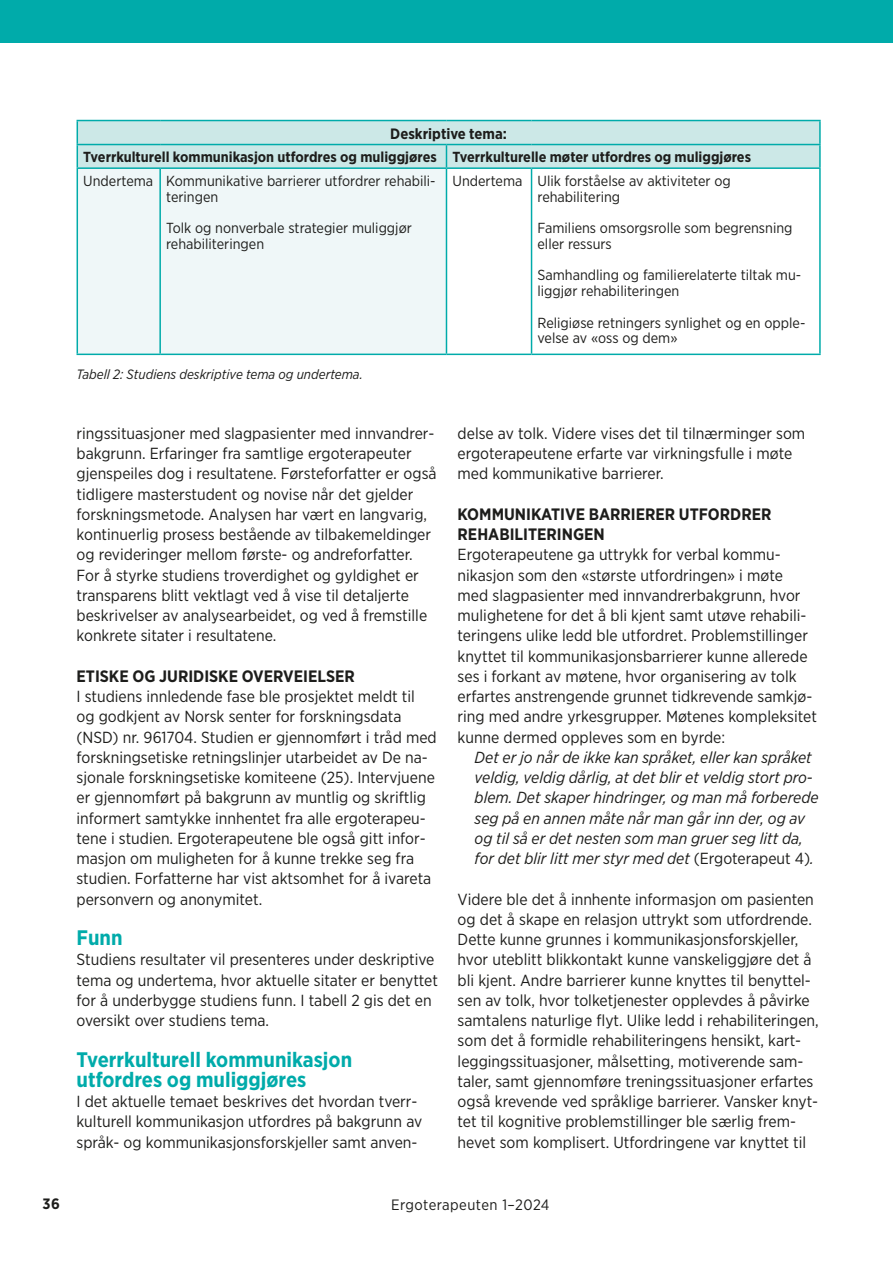
<style>
.page{position:relative;width:893px;height:1263px;background:#fff}
.page>*{position:absolute;margin:0;border:0;box-sizing:border-box;transform-origin:0 0}
._4_mellomtittel_1{font:700 21px/20.2px "Gotham Narrow";color:#00abaa}
._4_mellomtittel_2{font:700 16.5px/20.2px "Gotham Narrow";color:#1d1d1b}
._1_brød{font:16.05px/20.2px "Gotham Narrow";color:#1d1d1b}
._1_brød_innrykk{font:italic 16.05px/20.2px "Gotham Narrow";color:#1d1d1b}
.t1{font:15px "Gotham Narrow";letter-spacing:.03em;color:#1d1d1b}
._12_tabell_brod_bold{font:700 15px "Gotham Narrow";color:#1d1d1b}
._12_tabell{font:14.55px/15.8px "Gotham Narrow";color:#1d1d1b}
._12_tabell_brod_bold-2{font:700 14.55px "Gotham Narrow";color:#1d1d1b}
._5_billedtekst{font:italic 13.5px "Gotham Narrow";color:#1d1d1b}
.s1{font-style:normal}
</style>
<div class="page">
<div style="left:0;top:0;width:893px;height:43px;background:#00abaa"></div>
<div style="left:78px;top:169px;width:368px;height:185px;background:#eff7f8"></div>
<hr style="left:77px;top:120px;width:83px;height:1px;background:#00abaa">
<hr style="left:160px;top:120px;width:286px;height:1px;background:#00abaa">
<hr style="left:446px;top:120px;width:85px;height:1px;background:#00abaa">
<hr style="left:531px;top:120px;width:290px;height:1px;background:#00abaa">
<hr style="left:819px;top:121px;width:2px;height:23px;background:#00abaa">
<svg style="left:77px;top:121px;width:743px;height:46px;background:#c5e5e4"></svg>
<hr style="left:531px;top:144px;width:290px;height:1px;background:#00abaa">
<hr style="left:819px;top:145px;width:2px;height:22px;background:#00abaa">
<hr style="left:77px;top:167px;width:83px;height:2px;background:#00abaa">
<hr style="left:77px;top:169px;width:1px;height:185px;background:#00abaa">
<hr style="left:160px;top:167px;width:286px;height:2px;background:#00abaa">
<hr style="left:159px;top:169px;width:2px;height:185px;background:#00abaa">
<hr style="left:446px;top:167px;width:85px;height:2px;background:#00abaa">
<hr style="left:446px;top:169px;width:1px;height:185px;background:#00abaa">
<hr style="left:531px;top:167px;width:290px;height:2px;background:#00abaa">
<hr style="left:531px;top:169px;width:1px;height:185px;background:#00abaa">
<hr style="left:819px;top:169px;width:2px;height:185px;background:#00abaa">
<hr style="left:77px;top:354px;width:83px;height:1px;background:#00abaa">
<hr style="left:160px;top:354px;width:286px;height:1px;background:#00abaa">
<hr style="left:446px;top:354px;width:85px;height:1px;background:#00abaa">
<hr style="left:531px;top:354px;width:290px;height:1px;background:#00abaa">
<p class="_12_tabell_brod_bold" style="left:390px;top:124px;width:118px">Deskriptive tema:</p>
<p class="_12_tabell_brod_bold-2" style="left:83px;top:148px;width:355px">Tverrkulturell kommunikasjon utfordres og muliggjøres</p>
<p class="_12_tabell_brod_bold-2" style="left:452px;top:148px;width:300px">Tverrkulturelle møter utfordres og muliggjøres</p>
<p class="_12_tabell" style="left:83px;top:173px;width:71px">Undertema</p>
<p class="_12_tabell" style="left:166px;top:173px;width:271px">Kommunikative barrierer utfordrer rehabili&shy;teringen</p>
<p class="_12_tabell" style="left:166px;top:220px;width:247px">Tolk og nonverbale strategier muliggjør rehabiliteringen</p>
<p class="_12_tabell" style="left:452px;top:173px;width:71px">Undertema</p>
<p class="_12_tabell" style="left:537px;top:173px;width:195px">Ulik forståelse av aktiviteter og</p>
<p class="_12_tabell" style="left:537px;top:188px;width:84px">rehabilitering</p>
<p class="_12_tabell" style="left:537px;top:220px;width:256px">Familiens omsorgsrolle som begrensning eller ressurs</p>
<p class="_12_tabell" style="left:537px;top:267px;width:265px">Samhandling og familierelaterte tiltak mu&shy;liggjør rehabiliteringen</p>
<p class="_12_tabell" style="left:537px;top:314px;width:269px">Religiøse retningers synlighet og en opple&shy;velse av «oss og dem»</p>
<p class="_5_billedtekst" style="left:77px;top:366px;width:288px">Tabell 2: Studiens deskriptive tema og undertema.</p>
<p class="_1_brød" style="left:77px;top:423px;width:362px">ringssituasjoner med slagpasienter med innvandrer&shy;bakgrunn. Erfaringer fra samtlige ergoterapeuter gjenspeiles dog i resultatene. Førsteforfatter er også tidligere masterstudent og novise når det gjelder forskningsmetode. Analysen har vært en langvarig, kontinuerlig prosess bestående av tilbakemeldinger og revideringer mellom første- og andreforfatter.<br>For å styrke studiens troverdighet og gyldighet er transparens blitt vektlagt ved å vise til detaljerte beskrivelser av analysearbeidet, og ved å fremstille konkrete sitater i resultatene.</p>
<h2 class="_4_mellomtittel_2" style="left:77px;top:666px;width:280px">ETISKE OG JURIDISKE OVERVEIELSER</h2>
<p class="_1_brød" style="left:77px;top:686px;width:362px">I studiens innledende fase ble prosjektet meldt til og godkjent av Norsk senter for forskningsdata (NSD) nr. 961704. Studien er gjennomført i tråd med forskningsetiske retningslinjer utarbeidet av De na&shy;sjonale forskningsetiske komiteene (25). Intervjuene er gjennomført på bakgrunn av muntlig og skriftlig informert samtykke innhentet fra alle ergoterapeu&shy;tene i studien. Ergoterapeutene ble også gitt infor&shy;masjon om muligheten for å kunne trekke seg fra studien. Forfatterne har vist aktsomhet for å ivareta personvern og anonymitet.</p>
<h2 class="_4_mellomtittel_1" style="left:77px;top:927px;width:48px">Funn</h2>
<p class="_1_brød" style="left:77px;top:949px;width:363px">Studiens resultater vil presenteres under deskriptive tema og undertema, hvor aktuelle sitater er benyttet for å underbygge studiens funn. I tabell 2 gis det en oversikt over studiens tema.</p>
<h2 class="_4_mellomtittel_1" style="left:77px;top:1049px;width:277px">Tverrkulturell kommunikasjon utfordres og muliggjøres</h2>
<p class="_1_brød" style="left:77px;top:1091px;width:347px">I det aktuelle temaet beskrives det hvordan tverr&shy;kulturell kommunikasjon utfordres på bakgrunn av språk- og kommunikasjonsforskjeller samt anven-</p>
<p class="_1_brød" style="left:458px;top:423px;width:349px">delse av tolk. Videre vises det til tilnærminger som ergoterapeutene erfarte var virkningsfulle i møte med kommunikative barrierer.</p>
<h2 class="_4_mellomtittel_2" style="left:458px;top:504px;width:315px">KOMMUNIKATIVE BARRIERER UTFORDRER<br>REHABILITERINGEN</h2>
<p class="_1_brød" style="left:458px;top:544px;width:361px">Ergoterapeutene ga uttrykk for verbal kommu&shy;nikasjon som den «største utfordringen» i møte med slagpasienter med innvandrerbakgrunn, hvor mulighetene for det å bli kjent samt utøve rehabili&shy;teringens ulike ledd ble utfordret. Problemstillinger knyttet til kommunikasjonsbarrierer kunne allerede ses i forkant av møtene, hvor organisering av tolk erfartes anstrengende grunnet tidkrevende samkjø&shy;ring med andre yrkesgrupper. Møtenes kompleksitet kunne dermed oppleves som en byrde:</p>
<p class="_1_brød_innrykk" style="left:475px;top:747px;width:345px">Det er jo når de ikke kan språket, eller kan språket veldig, veldig dårlig, at det blir et veldig stort pro&shy;blem. Det skaper hindringer, og man må forberede seg på en annen måte når man går inn der, og av og til så er det nesten som man gruer seg litt da, for det blir litt mer styr med det <span class="s1">(Ergoterapeut 4)</span>.</p>
<p class="_1_brød" style="left:458px;top:888px;width:363px">Videre ble det å innhente informasjon om pasienten og det å skape en relasjon uttrykt som utfordrende.<br>Dette kunne grunnes i kommunikasjonsforskjeller, hvor uteblitt blikkontakt kunne vanskeliggjøre det å bli kjent. Andre barrierer kunne knyttes til benyttel&shy;sen av tolk, hvor tolketjenester opplevdes å påvirke samtalens naturlige flyt. Ulike ledd i rehabiliteringen, som det å formidle rehabiliteringens hensikt, kart&shy;leggingssituasjoner, målsetting, motiverende sam&shy;taler, samt gjennomføre treningssituasjoner erfartes også krevende ved språklige barrierer. Vansker knyt&shy;tet til kognitive problemstillinger ble særlig frem&shy;hevet som komplisert. Utfordringene var knyttet til</p>
<p class="_12_tabell_brod_bold" style="left:43px;top:1194px;width:19px">36</p>
<p class="t1" style="left:391px;top:1196px;width:160px">Ergoterapeuten 1–2024</p>
</div>
